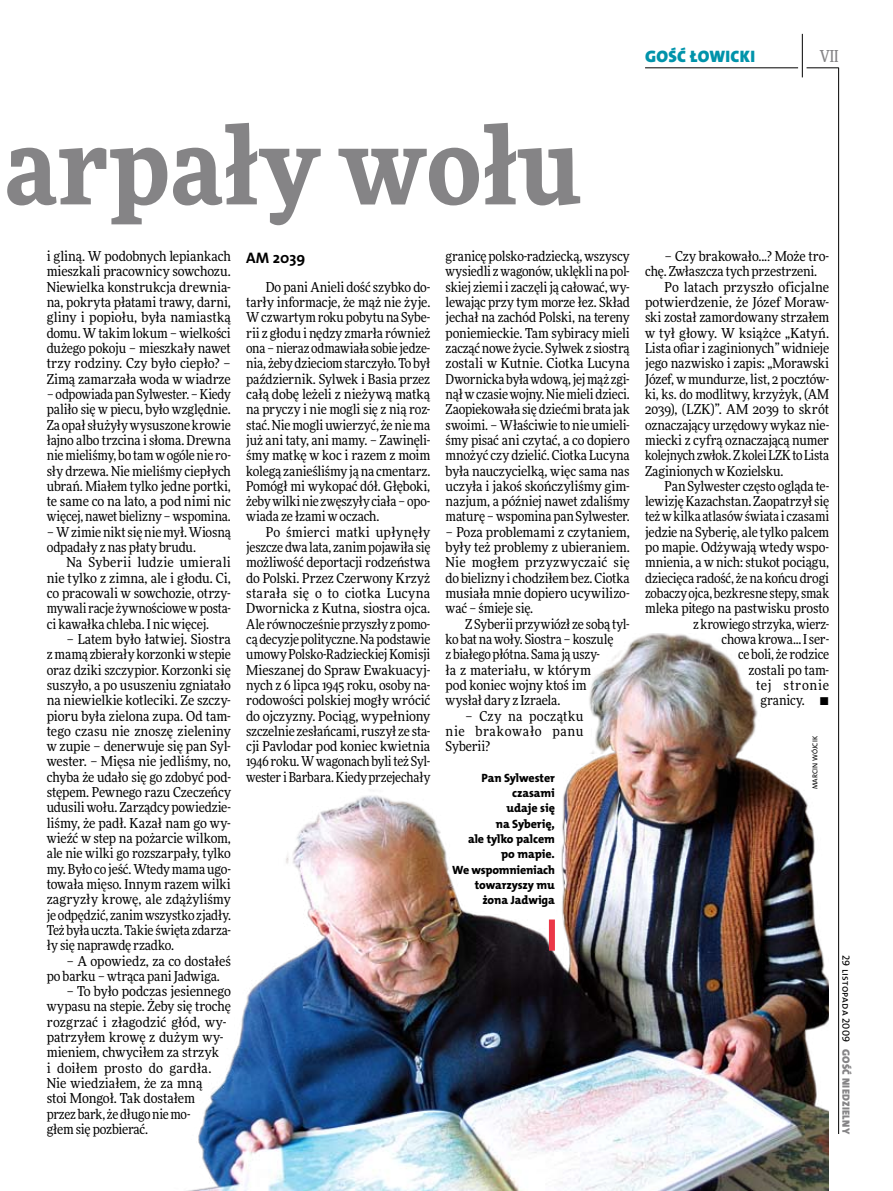
<style>
.page{position:relative;width:893px;height:1191px;background:#fff}
.page>*{position:absolute;margin:0;border:0;box-sizing:border-box;transform-origin:0 0}
.t1{font:900 108px "Freeday Narrow";letter-spacing:.01em;color:#858486}
.t2{font:16.65px "The Mix HP9 Blk";letter-spacing:.02em;color:#0093aa}
.t3{font:500 16.5px "Freeday Narrow";color:#858486;scale:.9 1}
.t4{font:15.3px "The Mix HP7 Bld";color:#000}
.t5{font:13.65px/15.3px "Freeday Narrow News";letter-spacing:-.01em;color:#000;text-align:justify}
.t6{font:13.65px "Freeday Narrow News";letter-spacing:.045em;color:#000}
.t7{font:12px/15.3px "The Mix HP8 Ex Bld";letter-spacing:-.005em;color:#000;text-align:right}
.t8{font:10.5px "The Mix HP5 Plain";letter-spacing:.015em;color:#000}
.t9{font:10.5px "The Mix HP9 Blk";letter-spacing:.025em;color:#858486}
.t10{font:7.2px "The Mix HP5 Plain";letter-spacing:.015em;color:#000}
</style>
<div class="page">
<hr style="left:806px;top:68px;width:33px;height:1px;background:#000">
<hr style="left:645px;top:68px;width:153px;height:1px;background:#000">
<hr style="left:838px;top:68px;width:1px;height:1066px;background:#000">
<hr style="left:802px;top:34px;width:1px;height:43px;background:#000">
<img style="left:187px;top:633px;width:642px;height:558px">
<div style="left:549px;top:919px;width:6px;height:31px;background:#eb3848"></div>
<p class="t2" style="left:645px;top:46px;width:111px">GOŚĆ ŁOWICKI</p>
<p class="t3" style="left:820px;top:46px;width:22px">VII</p>
<h1 class="t1" style="left:5px;top:95px;width:578px">arpały wołu</h1>
<p class="t5" style="left:47px;top:248px;width:186px">i gliną. W podobnych lepiankach mieszkali pracownicy sowchozu.<br>Niewielka konstrukcja drewnia&shy;na, pokryta płatami trawy, darni, gliny i popiołu, była namiastką domu. W takim lokum – wielkości dużego pokoju – mieszkały nawet trzy rodziny. Czy było ciepło? – Zimą zamarzała woda w wiadrze</p>
<p class="t5" style="left:47px;top:386px;width:186px">– odpowiada pan Sylwester. – Kiedy paliło się w piecu, było względnie.<br>Za opał służyły wysuszone krowie łajno albo trzcina i słoma. Drewna niemieliśmy, bo tam wogóle nie ro&shy;sły drzewa. Nie mieliśmy ciepłych ubrań. Miałem tylko jedne portki, te same co na lato, a pod nimi nic więcej, nawet bielizny – wspomina.</p>
<p class="t5" style="left:47px;top:524px;width:186px">– Wzimie niktsię niemył. Wiosną odpadały z nas płaty brudu.</p>
<p class="t5" style="left:47px;top:555px;width:186px;text-indent:20px">Na Syberii ludzie umierali nie tylko z zimna, ale i głodu. Ci, co pracowali w sowchozie, otrzy&shy;mywali racje żywnościowe wposta&shy;ci kawałka chleba. I nic więcej.</p>
<p class="t5" style="left:47px;top:631px;width:186px;text-indent:20px">– Latem było łatwiej. Siostra zmamą zbierały korzonki wstepie oraz dziki szczypior. Korzonki się suszyło, a po ususzeniu zgniatało na niewielkie kotleciki. Ze szczy&shy;pioru była zielona zupa. Od tam&shy;tego czasu nie znoszę zieleniny w zupie – denerwuje się pan Syl&shy;wester. – Mięsa nie jedliśmy, no, chyba że udało się go zdobyć pod&shy;stępem. Pewnego razu Czeczeńcy udusili wołu. Zarządcy powiedzie&shy;liśmy, że padł. Kazał nam go wy&shy;wieźć w step na pożarcie wilkom, ale nie wilki go rozszarpały, tylko my. Było co jeść. Wtedy mama ugo&shy;towała mięso. Innym razem wilki zagryzły krowę, ale zdążyliśmy je odpędzić, zanim wszystko zjadły.<br>Też była uczta. Takie święta zdarza&shy;ły się naprawdę rzadko.</p>
<p class="t5" style="left:47px;top:953px;width:186px;text-indent:20px">– A opowiedz, za co dostałeś po barku – wtrąca pani Jadwiga.</p>
<p class="t5" style="left:47px;top:983px;width:186px;text-align:left;text-indent:20px">– To było podczas jesiennego wypasu na stepie. Żeby się trochę rozgrzać i złagodzić głód, wy&shy;patrzyłem krowę z dużym wy&shy;mieniem, chwyciłem za strzyk<br>i doiłem prosto do gardła.<br>Nie wiedziałem, że za mną<br>stoi Mongoł. Tak dostałem<br>przez bark, że długo niemo-<br>głem się pozbierać.</p>
<p class="t5" style="left:446px;top:248px;width:186px">granicę polsko-radziecką, wszyscy wysiedli zwagonów, uklękli napol&shy;skiej ziemi i zaczęli ją całować, wy&shy;lewając przy tym morze łez. Skład jechał na zachód Polski, na tereny poniemieckie. Tam sybiracy mieli zacząć nowe życie. Sylwek z siostrą zostali w Kutnie. Ciotka Lucyna Dwornicka była wdową, jejmąż zgi&shy;nął wczasie wojny. Niemieli dzieci.<br>Zaopiekowała się dziećmi brata jak swoimi. – Właściwie to nie umieli&shy;śmy pisać ani czytać, a co dopiero mnożyć czy dzielić. Ciotka Lucyna była nauczycielką, więc sama nas uczyła i jakoś skończyliśmy gim&shy;nazjum, a później nawet zdaliśmy maturę – wspomina pan Sylwester.</p>
<p class="t5" style="left:446px;top:524px;width:186px">– Poza problemami z czytaniem, były też problemy z ubieraniem.<br>Nie mogłem przyzwyczaić się do bielizny i chodziłem bez. Ciotka musiała mnie dopiero ucywilizo&shy;wać – śmieje się.</p>
<p class="t5" style="left:446px;top:616px;width:186px;text-align:left;text-indent:20px">Z Syberii przywiózł ze sobą tyl&shy;ko bat nawoły. Siostra – koszulę<br>z białego płótna. Sama jąuszy-<br>ła z materiału, w którym<br>pod koniec wojny ktoś im<br>wysłał dary z Izraela.</p>
<p class="t5" style="left:446px;top:708px;width:139px;text-indent:20px">– Czy na początku nie brakowało panu Syberii?</p>
<p class="t4" style="left:246px;top:248px;width:61px">AM 2039</p>
<p class="t5" style="left:246px;top:279px;width:186px;text-indent:20px">Do pani Anieli dość szybko do&shy;tarły informacje, że mąż nie żyje.<br>Wczwartym roku pobytu na Sybe&shy;rii z głodu i nędzy zmarła również ona – nieraz odmawiała sobie jedze&shy;nia, żeby dzieciom starczyło. To był październik. Sylwek i Basia przez całą dobę leżeli z nieżywą matką na pryczy i nie mogli się z nią roz&shy;stać. Niemogli uwierzyć, że niema już ani taty, ani mamy. – Zawinęli&shy;śmy matkę w koc i razem z moim kolegą zanieśliśmy ją na cmentarz.<br>Pomógł mi wykopać dół. Głęboki, żeby wilki nie zwęszyły ciała – opo&shy;wiada ze łzami w oczach.</p>
<p class="t5" style="left:246px;top:524px;width:186px;text-indent:20px">Po śmierci matki upłynęły jeszcze dwa lata, zanim pojawiła się możliwość deportacji rodzeństwa do Polski. Przez Czerwony Krzyż starała się o to ciotka Lucyna Dwornicka z Kutna, siostra ojca.<br>Ale równocześnie przyszły z pomo&shy;cą decyzje polityczne. Napodstawie umowy Polsko-Radzieckiej Komisji Mieszanej do Spraw Ewakuacyj&shy;nych z 6 lipca 1945 roku, osoby na&shy;rodowości polskiej mogły wrócić do ojczyzny. Pociąg, wypełniony szczelnie zesłańcami, ruszył ze sta&shy;cji Pavlodar pod koniec kwietnia 1946 roku. Wwagonach byli też Syl&shy;wester iBarbara. Kiedy przejechały</p>
<p class="t7" style="left:452px;top:770px;width:104px">Pan Sylwester czasami<br>udaje się<br>na Syberię,<br>ale tylko palcem po mapie.<br>We wspomnieniach towarzyszy mu żona Jadwiga</p>
<p class="t5" style="left:665px;top:248px;width:166px">– Czy brakowało...? Może tro-</p>
<p class="t5" style="left:645px;top:264px;width:174px">chę. Zwłaszcza tych przestrzeni.</p>
<p class="t5" style="left:665px;top:279px;width:166px">Po latach przyszło oficjalne</p>
<p class="t5" style="left:645px;top:294px;width:186px">potwierdzenie, że Józef Moraw-</p>
<p class="t5" style="left:645px;top:310px;width:186px">ski został zamordowany strzałem</p>
<p class="t5" style="left:645px;top:325px;width:186px">w tył głowy. W książce „Katyń.</p>
<p class="t5" style="left:645px;top:340px;width:186px">Lista ofiar i zaginionych” widnieje</p>
<p class="t5" style="left:645px;top:356px;width:186px">jego nazwisko i zapis: „Morawski</p>
<p class="t5" style="left:645px;top:371px;width:186px">Józef, w mundurze, list, 2 pocztów-</p>
<p class="t5" style="left:645px;top:386px;width:186px">ki, ks. do modlitwy, krzyżyk, (AM</p>
<p class="t5" style="left:645px;top:401px;width:186px">2039), (LZK)”. AM 2039 to skrót</p>
<p class="t5" style="left:645px;top:417px;width:186px">oznaczający urzędowy wykaz nie-</p>
<p class="t5" style="left:645px;top:432px;width:186px">miecki z cyfrą oznaczającą numer</p>
<p class="t5" style="left:645px;top:447px;width:186px">kolejnych zwłok. Zkolei LZK toLista</p>
<p class="t5" style="left:645px;top:463px;width:140px">Zaginionych w Kozielsku.</p>
<p class="t5" style="left:665px;top:478px;width:166px">Pan Sylwester często ogląda te-</p>
<p class="t5" style="left:645px;top:493px;width:186px">lewizję Kazachstan. Zaopatrzyłsię</p>
<p class="t5" style="left:645px;top:509px;width:186px">też wkilka atlasów świata i czasami</p>
<p class="t5" style="left:645px;top:524px;width:186px">jedzie na Syberię, ale tylko palcem</p>
<p class="t5" style="left:645px;top:539px;width:186px">po mapie. Odżywają wtedy wspo-</p>
<p class="t5" style="left:645px;top:555px;width:186px">mnienia, a w nich: stukot pociągu,</p>
<p class="t5" style="left:645px;top:570px;width:186px">dziecięca radość, żena końcu drogi</p>
<p class="t5" style="left:645px;top:585px;width:186px">zobaczy ojca, bezkresne stepy, smak</p>
<p class="t5" style="left:645px;top:600px;width:186px">mleka pitego na pastwisku prosto</p>
<p class="t5" style="left:693px;top:616px;width:138px">zkrowiego strzyka, wierz-</p>
<p class="t5" style="left:721px;top:631px;width:109px">chowa krowa... Iser-</p>
<p class="t5" style="left:738px;top:646px;width:93px">ce boli, że rodzice</p>
<p class="t5" style="left:748px;top:662px;width:82px">zostali po tam-</p>
<p class="t6" style="left:756px;top:676px;width:75px">tej stronie</p>
<p class="t5" style="left:760px;top:692px;width:70px">granicy. •</p>
<p class="t10" style="left:810px;top:789px;width:55px;rotate:-90deg">Marcin Wójcik</p>
<p class="t8" style="left:853px;top:955px;width:89px;rotate:90deg">29 listopada 2009</p>
<p class="t9" style="left:853px;top:1049px;width:86px;rotate:90deg">GOŚĆ NIEDZIELNY</p>
</div>
